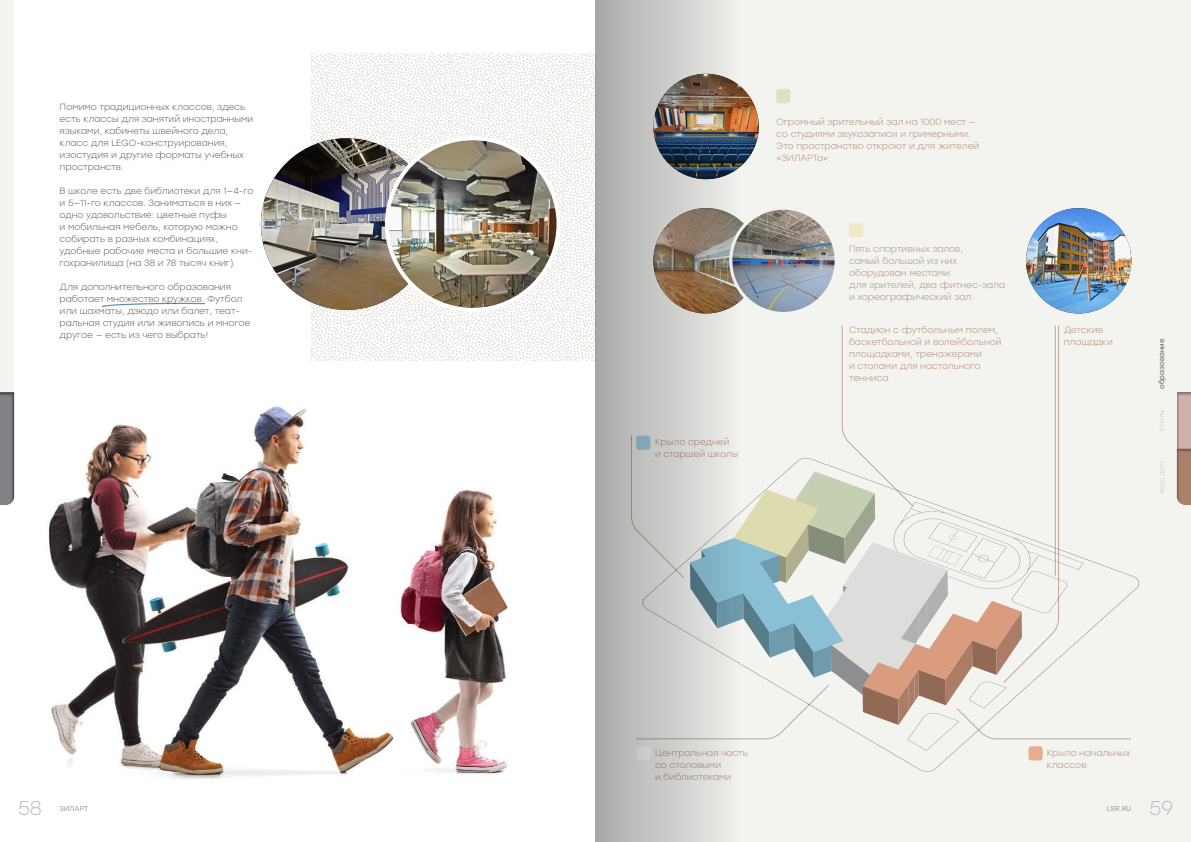
<style>
.page{position:relative;width:1191px;height:842px;background:#fff}
.page>*{position:absolute;margin:0;border:0;box-sizing:border-box;transform-origin:0 0}
.t1{font:300 20px "Stolzl";color:#bcbdc0}
.txt{font:300 9px/12px "Stolzl";letter-spacing:-.005em;color:#57585a}
.txt-2{font:300 9px/12px "Stolzl";letter-spacing:-.005em;color:#b08a75}
.t2{font:7px "Stolzl";color:#939598}
.t3{font:7px "Stolzl";color:#57585a}
.t4{font:7px "Stolzl";color:#d1d2d4}
</style>
<div class="page">
<img style="left:48px;top:210px;width:547px;height:569px">
<svg style="left:311px;top:53px;width:284px;height:307px;fill:#f8f8f6"></svg>
<div style="left:595px;top:0;width:596px;height:842px;background:#f3f3ef"></div>
<img style="left:653px;top:74px;width:105px;height:105px;border-radius:53px">
<svg style="left:740px;top:325px;width:391px;height:426px"></svg>
<div style="left:1028px;top:746px;width:14px;height:14px;background:#e7ad8f;border-radius:3px"></div>
<div style="left:849px;top:223px;width:14px;height:14px;background:#eee9c6;border-radius:3px"></div>
<div style="left:776px;top:89px;width:14px;height:14px;background:#dae1c5;border-radius:3px"></div>
<img style="left:1026px;top:208px;width:105px;height:105px;border-radius:51px">
<img style="left:730px;top:208px;width:106px;height:105px;border-radius:53px">
<div style="left:729px;top:207px;width:108px;height:108px;border:3px solid #f3f3ef;border-radius:50%"></div>
<img style="left:261px;top:138px;width:171px;height:172px;border-radius:82px">
<img style="left:387px;top:138px;width:171px;height:172px;border-radius:86px">
<div style="left:385px;top:136px;width:175px;height:176px;border:4px solid #fff;border-radius:50%"></div>
<svg style="left:101px;top:303px;width:104px;height:4px"></svg>
<div style="left:0;top:0;width:14px;height:390px;background:#f3f3ef"></div>
<div style="left:0;top:390px;width:16px;height:115px;background:#231f20;opacity:.6"></div>
<svg style="left:1177px;top:392px;width:14px;height:55px"></svg>
<div style="left:1176px;top:447px;width:15px;height:59px;background:#231f20;opacity:.4"></div>
<svg style="left:595px;top:0;width:145px;height:842px"></svg>
<p class="txt" style="left:60px;top:101px;width:195px">Помимо традиционных классов, здесь есть классы для занятий иностранными языками, кабинеты швейного дела, класс для LEGO-конструирования, изостудия и другие форматы учебных пространств.</p>
<p class="txt" style="left:60px;top:185px;width:195px">В школе есть две библиотеки для 1—4-го и 5—11-го классов. Заниматься в них — одно удовольствие: цветные пуфы<br>и мобильная мебель, которую можно собирать в разных комбинациях, удобные рабочие места и большие кни&shy;гохранилища (на 38 и 78 тысяч книг).</p>
<p class="txt" style="left:60px;top:281px;width:192px">Для дополнительного образования работает множество кружков. Футбол или шахматы, дзюдо или балет, теат&shy;ральная студия или живопись и многое другое — есть из чего выбрать!</p>
<p class="txt-2" style="left:655px;top:435px;width:85px">Крыло средней<br>и старшей школы</p>
<p class="txt-2" style="left:776px;top:115px;width:205px">Огромный зрительный зал на 1000 мест — со студиями звукозаписи и гримерными.<br>Это пространство откроют и для жителей «ЗИЛАРТа».</p>
<p class="txt-2" style="left:849px;top:242px;width:158px">Пять спортивных залов,<br>самый большой из них оборудован местами<br>для зрителей, два фитнес-зала и хореографический зал.</p>
<p class="txt-2" style="left:849px;top:323px;width:154px">Стадион с футбольным полем, баскетбольной и волейбольной площадками, тренажерами<br>и столами для настольного тенниса</p>
<p class="txt-2" style="left:1063px;top:323px;width:51px">Детские площадки</p>
<p class="t3" style="left:1156px;top:389px;width:52px;rotate:-90deg">образование</p>
<p class="t4" style="left:1156px;top:431px;width:23px;rotate:-90deg">стиль</p>
<p class="t4" style="left:1156px;top:493px;width:33px;rotate:-90deg">ваш дом</p>
<p class="txt-2" style="left:655px;top:746px;width:94px">Центральная часть со столовыми<br>и библиотеками</p>
<p class="txt-2" style="left:1046px;top:746px;width:85px">Крыло начальных классов</p>
<h1 class="t1" style="left:18px;top:795px;width:26px">58</h1>
<p class="t2" style="left:60px;top:803px;width:30px">ЗИЛАРТ</p>
<p class="t2" style="left:1107px;top:803px;width:26px">LSR.RU</p>
<h1 class="t1" style="left:1149px;top:795px;width:26px">59</h1>
</div>
